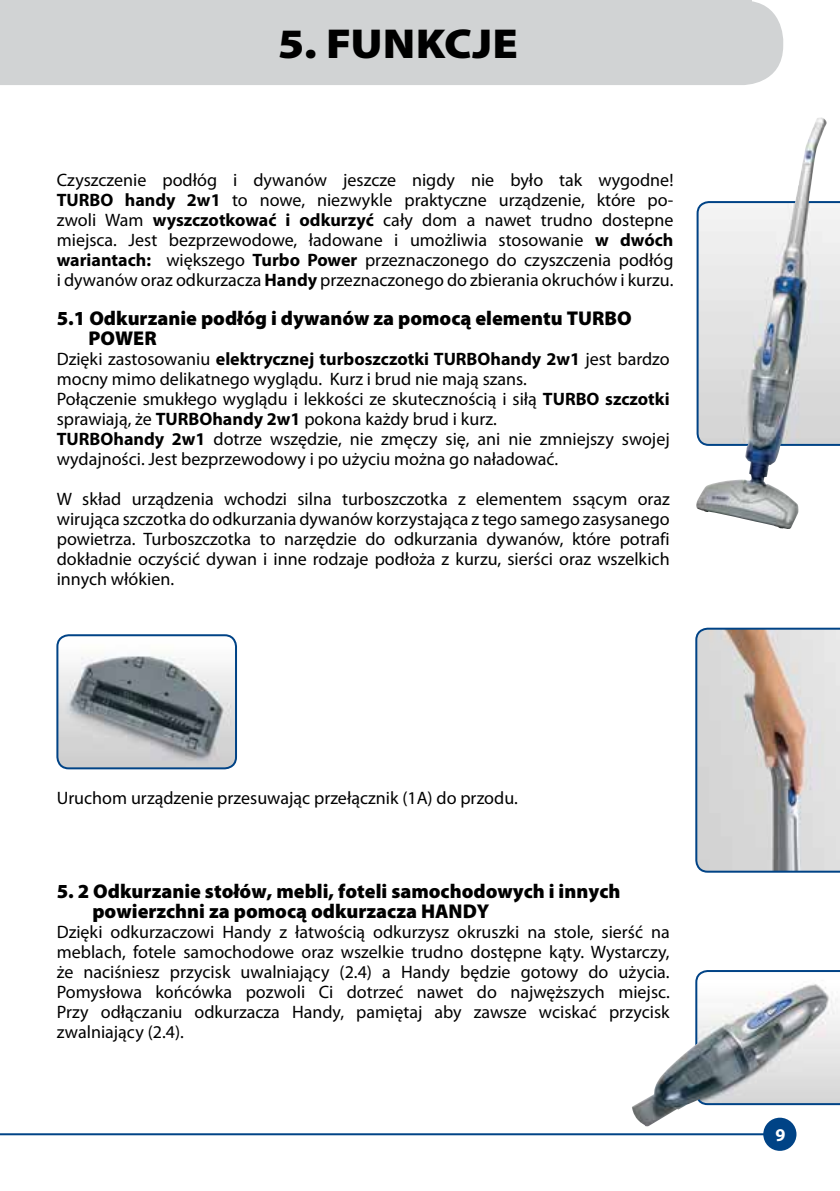
<style>
.page{position:relative;width:840px;height:1191px;background:#fff}
.page>*{position:absolute;margin:0;border:0;box-sizing:border-box;transform-origin:0 0}
.t1{font:900 42px "Myriad Pro";color:#000;scale:1.1 1}
.t2{font:900 20px/20px "Myriad Pro";color:#000}
.t3{font:18px/20px "Myriad Pro";color:#000;text-align:justify}
.t4{font:700 18px "Myriad Pro";color:#fff}
.s1{font-weight:700}
</style>
<div class="page">
<hr style="left:0;top:1133px;width:780px;height:2px;background:#004386">
<div style="left:762px;top:1117px;width:34px;height:33px;background:#004386;border-radius:50%"></div>
<div style="left:0;top:1px;width:782px;height:84px;background:#d1d3d4"></div>
<img style="left:59px;top:635px;width:177px;height:133px">
<div style="left:56px;top:634px;width:181px;height:135px;border:2px solid #004386;border-radius:11px"></div>
<svg style="left:695px;top:627px;width:144px;height:245px;background:#c4c0c0"></svg>
<svg style="left:695px;top:970px;width:144px;height:135px"></svg>
<img style="left:632px;top:985px;width:195px;height:141px">
<svg style="left:826px;top:201px;width:13px;height:245px"></svg>
<img style="left:696px;top:117px;width:130px;height:412px">
<div style="left:0;top:0;width:751px;height:5px;background:#d1d3d4"></div>
<h1 class="t1" style="left:278px;top:20px;width:220px">5. FUNKCJE</h1>
<p class="t3" style="left:57px;top:169px;width:618px">Czyszczenie podłóg i dywanów jeszcze nigdy nie było tak wygodne!<br><span class="s1">TURBO handy 2w1</span> to nowe, niezwykle praktyczne urządzenie, które po&shy;zwoli Wam <span class="s1">wyszczotkować i odkurzyć</span> cały dom a nawet trudno dostepne miejsca. Jest bezprzewodowe, ładowane i umożliwia stosowanie <span class="s1">w dwóch wariantach:</span> większego <span class="s1">Turbo Power</span> przeznaczonego do czyszczenia podłóg i dywanów oraz odkurzacza <span class="s1">Handy</span> przeznaczonego do zbierania okruchów i kurzu.</p>
<p class="t2" style="left:88px;top:308px;width:544px;text-indent:-32px">5.1 Odkurzanie podłóg i dywanów za pomocą elementu TURBO<br>POWER</p>
<p class="t3" style="left:57px;top:348px;width:614px;text-align:left">Dzięki zastosowaniu <span class="s1">elektrycznej turboszczotki TURBOhandy 2w1</span> jest bardzo mocny mimo delikatnego wyglądu. Kurz i brud nie mają szans.<br>Połączenie smukłego wyglądu i lekkości ze skutecznością i siłą <span class="s1">TURBO szczotki </span>sprawiają, że <span class="s1">TURBOhandy 2w1</span> pokona każdy brud i kurz.<br><span class="s1">TURBOhandy 2w1</span> dotrze wszędzie, nie zmęczy się, ani nie zmniejszy swojej wydajności. Jest bezprzewodowy i po użyciu można go naładować.</p>
<p class="t3" style="left:57px;top:488px;width:614px">W skład urządzenia wchodzi silna turboszczotka z elementem ssącym oraz wirująca szczotka do odkurzania dywanów korzystająca z tego samego zasysanego powietrza. Turboszczotka to narzędzie do odkurzania dywanów, które potrafi dokładnie oczyścić dywan i inne rodzaje podłoża z kurzu, sierści oraz wszelkich innych włókien.</p>
<p class="t3" style="left:57px;top:787px;width:462px">Uruchom urządzenie przesuwając przełącznik (1A) do przodu.</p>
<p class="t2" style="left:92px;top:881px;width:529px;text-indent:-36px">5. 2 Odkurzanie stołów, mebli, foteli samochodowych i innych powierzchni za pomocą odkurzacza HANDY</p>
<p class="t3" style="left:57px;top:922px;width:614px">Dzięki odkurzaczowi Handy z łatwością odkurzysz okruszki na stole, sierść na meblach, fotele samochodowe oraz wszelkie trudno dostępne kąty. Wystarczy, że naciśniesz przycisk uwalniający (2.4) a Handy będzie gotowy do użycia.<br>Pomysłowa końcówka pozwoli Ci dotrzeć nawet do najwęższych miejsc.<br>Przy odłączaniu odkurzacza Handy, pamiętaj aby zawsze wciskać przycisk zwalniający (2.4).</p>
<p class="t4" style="left:775px;top:1123px;width:11px">9</p>
</div>
